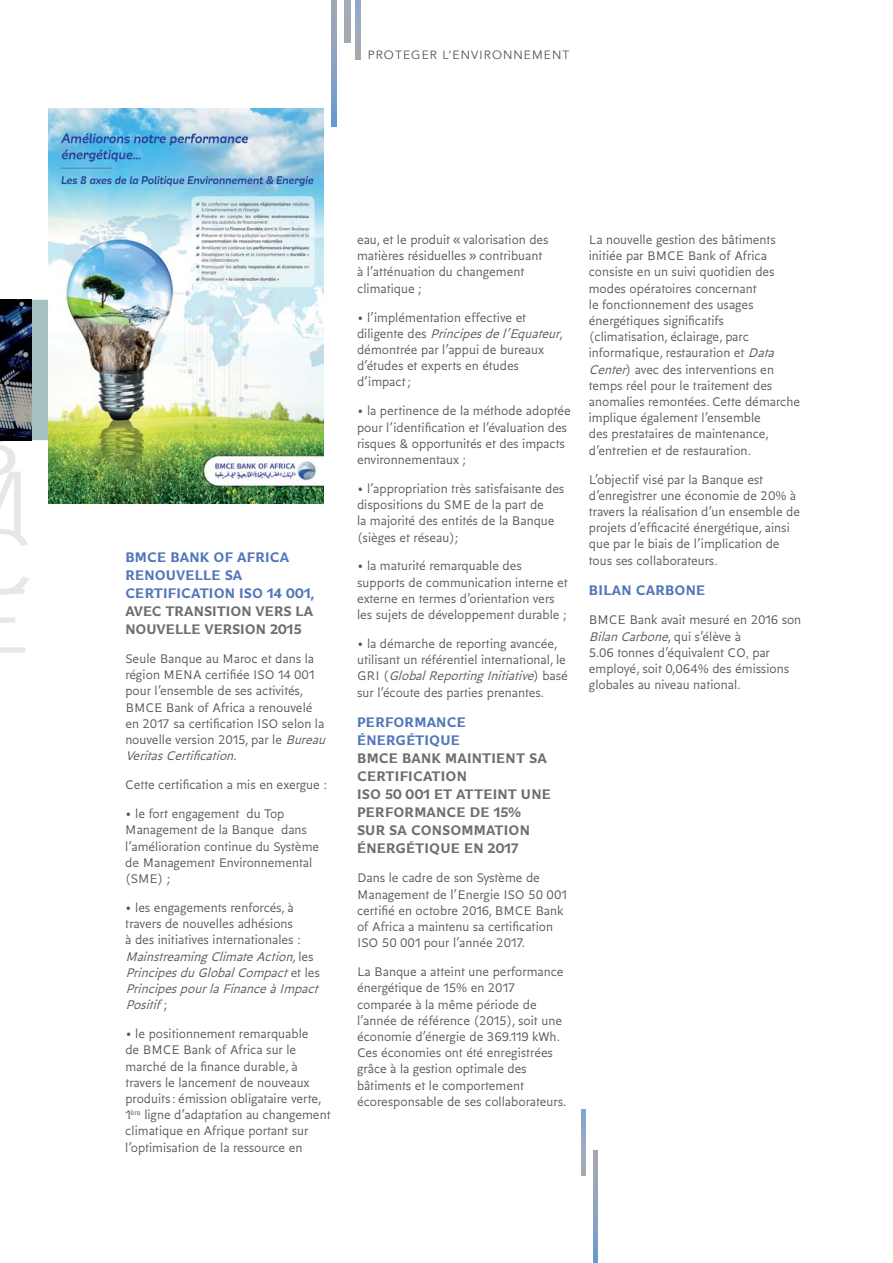
<style>
.page{position:relative;width:893px;height:1263px;background:#fff}
.page>*{position:absolute;margin:0;border:0;box-sizing:border-box;transform-origin:0 0}
.t1{font:700 15px/18px "BMCE";letter-spacing:.01em;color:#6d6e70}
.t2{font:700 15px/18px "BMCE";letter-spacing:.01em;color:#5176ba}
.t3{font:300 13.5px/16.2px "BMCE";color:#58595b}
.t4{font:12px "Avenir";letter-spacing:.09em;color:#535355}
.s1{font-style:italic}
</style>
<div class="page">
<div style="left:345px;top:0;width:5px;height:42px;background:#a3a9b4"></div>
<svg style="left:355px;top:0;width:5px;height:60px"></svg>
<svg style="left:332px;top:0;width:5px;height:126px"></svg>
<svg style="left:581px;top:1109px;width:5px;height:66px"></svg>
<svg style="left:593px;top:1150px;width:4px;height:113px"></svg>
<div style="left:32px;top:300px;width:16px;height:140px;background:#a5c1c0"></div>
<img style="left:0;top:300px;width:32px;height:140px">
<img style="left:48px;top:108px;width:275px;height:395px">
<p class="t4" style="left:368px;top:47px;width:203px">PROTEGER L’ENVIRONNEMENT</p>
<p class="t2" style="left:125px;top:549px;width:191px">BMCE BANK OF AFRICA<br>RENOUVELLE SA<br>CERTIFICATION ISO 14 001,</p>
<p class="t1" style="left:125px;top:603px;width:189px">AVEC TRANSITION VERS LA<br>NOUVELLE VERSION 2015</p>
<p class="t3" style="left:125px;top:652px;width:205px">Seule Banque au Maroc et dans la région MENA certifiée ISO 14 001 pour l’ensemble de ses activités,<br>BMCE Bank of Africa a renouvelé en 2017 sa certification ISO selon la nouvelle version 2015, par le <span class="s1">Bureau<br>VeritasCertification</span>.</p>
<p class="t3" style="left:125px;top:778px;width:203px">Cette certification a mis en exergue :</p>
<p class="t3" style="left:125px;top:807px;width:195px">• le fort engagement du Top<br>Management de la Banque dans l’amélioration continue du Système de Management Environnemental (SME) ;</p>
<p class="t3" style="left:125px;top:901px;width:198px">• les engagements renforcés, à travers de nouvelles adhésions<br>à des initiatives internationales :<br><span class="s1">Mainstreaming Climate Action</span>, l e s<br><span class="s1">Principesdu GlobalCompact</span>e t l e s<br><span class="s1">PrincipespourlaFinance àImpact<br>Positif</span> ;</p>
<p class="t3" style="left:125px;top:1027px;width:207px">• le positionnement remarquable<br>de BMCE Bank of Africa sur le marché de la finance durable, à travers le lancement de nouveaux produits : émission obligataire verte, 1<sup>ère</sup> ligne d’adaptation au changement climatique en Afrique portant sur l’optimisation de la ressource en</p>
<p class="t3" style="left:357px;top:233px;width:193px">eau, et le produit « valorisation des matières résiduelles » contribuant à l’atténuation du changement climatique ;</p>
<p class="t3" style="left:357px;top:310px;width:208px">• l’implémentation effective et<br>d i l i g e n te d e s <span class="s1">Principesde l’Equateur</span>, démontrée par l’appui de bureaux d’études et experts en études d’impact ;</p>
<p class="t3" style="left:357px;top:404px;width:215px">• la pertinence de la méthode adoptée pour l’identification et l’évaluation des risques &amp; opportunités et des impacts environnementaux ;</p>
<p class="t3" style="left:357px;top:482px;width:209px">• l’appropriation très satisfaisante des dispositions du SME de la part de<br>la majorité des entités de la Banque (sièges et réseau);</p>
<p class="t3" style="left:357px;top:559px;width:212px">• la maturité remarquable des supports de communication interne et externe en termes d’orientation vers les sujets de développement durable ;</p>
<p class="t3" style="left:357px;top:637px;width:212px">• la démarche de reporting avancée, utilisant un référentiel international, le G R I ( <span class="s1">GlobalReporting Initiative</span>) b a s é sur l’écoute des parties prenantes.</p>
<p class="t2" style="left:357px;top:715px;width:110px">PERFORMANCE<br>ÉNERGÉTIQUE</p>
<p class="t1" style="left:357px;top:751px;width:195px">BMCE BANK MAINTIENT SA<br>CERTIFICATION<br>ISO 50 001 ET ATTEINT UNE<br>PERFORMANCE DE 15%<br>SUR SA CONSOMMATION<br>ÉNERGÉTIQUE EN 2017</p>
<p class="t3" style="left:357px;top:871px;width:211px">Dans le cadre de son Système de Management de l’Energie ISO 50 001 certifié en octobre 2016, BMCE Bank of Africa a maintenu sa certification ISO 50 001 pour l’année 2017.</p>
<p class="t3" style="left:357px;top:965px;width:211px">La Banque a atteint une performance énergétique de 15% en 2017 comparée à la même période de l’année de référence (2015), soit une économie d’énergie de 369.119 kWh.<br>Ces économies ont été enregistrées grâce à la gestion optimale des bâtiments et le comportement écoresponsable de ses collaborateurs.</p>
<p class="t3" style="left:589px;top:233px;width:213px">La nouvelle gestion des bâtiments initiée par BMCE Bank of Africa consiste en un suivi quotidien des modes opératoires concernant<br>le fonctionnement des usages énergétiques significatifs (climatisation, éclairage, parc informatique, restauration et <span class="s1">Data Center</span>) avec des interventions en temps réel pour le traitement des anomalies remontées. Cette démarche implique également l’ensemble<br>des prestataires de maintenance, d’entretien et de restauration.</p>
<p class="t3" style="left:589px;top:472px;width:213px">L’objectif visé par la Banque est d’enregistrer une économie de 20% à travers la réalisation d’un ensemble de projets d’efficacité énergétique, ainsi que par le biais de l’implication de tous ses collaborateurs.</p>
<p class="t2" style="left:589px;top:583px;width:118px">BILAN CARBONE</p>
<p class="t3" style="left:589px;top:613px;width:214px">BMCE Bank avait mesuré en 2016 son<br><span class="s1">Bilan Carbone</span>, q u i s ’é l è v e à<br>5.06 tonnes d’équivalent CO<sub>²</sub> par employé, soit 0,064% des émissions globales au niveau national.</p>
</div>
